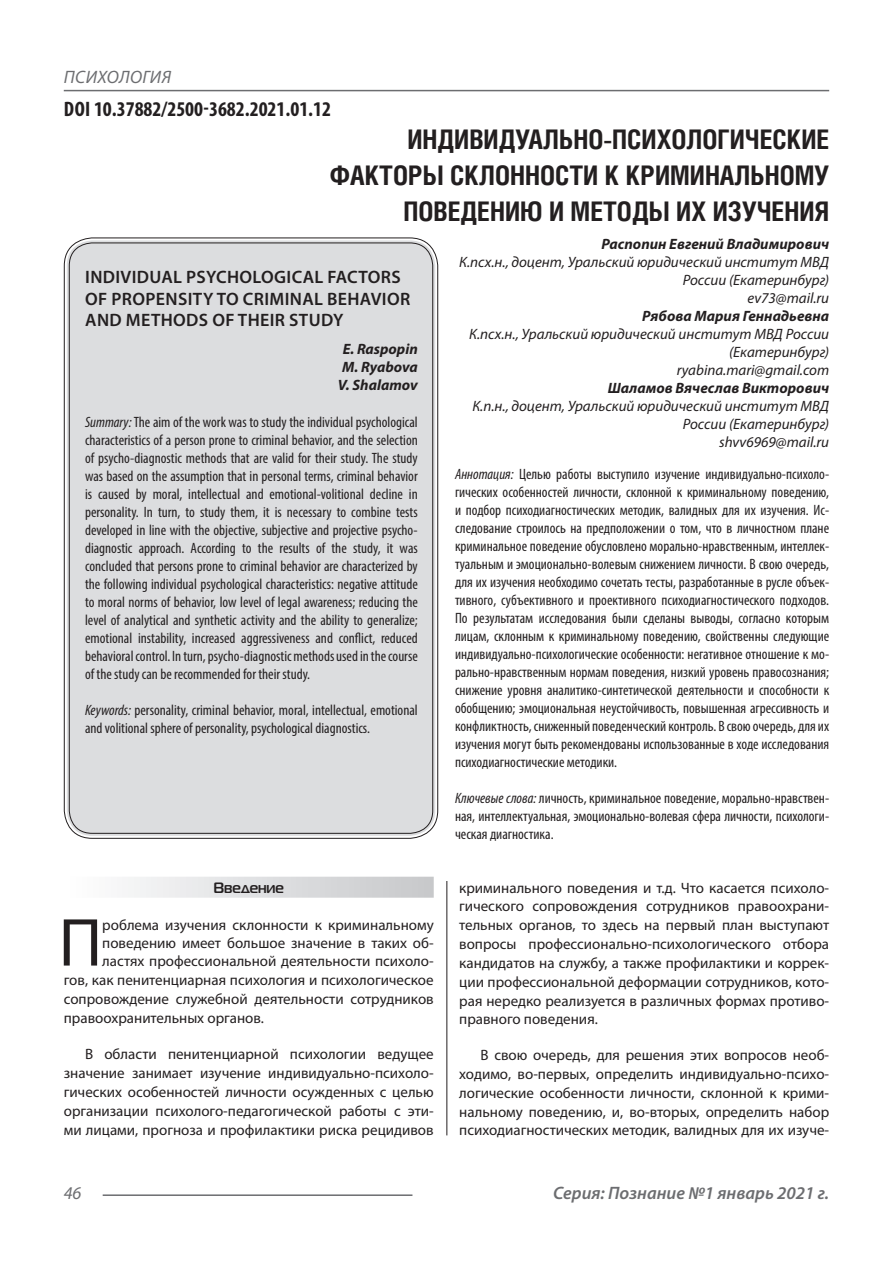
<style>
.page{position:relative;width:893px;height:1263px;background:#fff}
.page>*{position:absolute;margin:0;border:0;box-sizing:border-box;transform-origin:0 0}
.Статья_текст_первый{font:68.4px "Myriad Pro";color:#231f20}
.Статья_название{font:700 27px/36px "Helios Cond C";color:#231f20;text-align:right}
.ДОИ{font:700 condensed 21px "Myriad Pro";color:#231f20}
.Статья_название_англ{font:600 18px/21.6px "Myriad Pro";letter-spacing:.02em;color:#231f20}
.t1{font:italic 600 18px "Myriad Pro";color:#6c6d70}
.t2{font:italic 18px "Myriad Pro";letter-spacing:.02em;color:#6c6d70}
.Статья_аннотация_тек{font:condensed 15px/18px "Myriad Pro";color:#231f20;text-align:justify}
.Статья_аннотация_анг{font:condensed 15px/18px "Myriad Pro";color:#231f20;text-align:justify}
.Статья_текст{font:15px/18.8px "Myriad Pro";color:#231f20;text-align:justify}
.Статья_автор_инфо{font:italic 15px/18px "Myriad Pro";color:#231f20;text-align:right}
.Статья_текст_первый-2{font:15px "Myriad Pro";color:#231f20}
.Статья_автор_инфо-2{font:italic 700 15px "Myriad Pro";color:#231f20}
.Статья_автор_англ{font:italic 700 15px "Myriad Pro";color:#231f20}
.Статья_подзаголовок{font:700 15px "Magistral C";color:#231f20}
.s1{font-style:italic}
</style>
<div class="page">
<hr style="left:446px;top:128px;width:1px;height:1007px;background:#231f20">
<hr style="left:103px;top:1194px;width:309px;height:2px;background:#6c6d70">
<hr style="left:64px;top:90px;width:765px;height:1px;background:#6c6d70">
<div style="left:443px;top:128px;width:10px;height:753px;background:#fff"></div>
<div style="left:67px;top:240px;width:368px;height:596px;background:#dcdddf;border-radius:26px"></div>
<div style="left:64px;top:877px;width:370px;height:21px;background:linear-gradient(to right,#fefeff,#c6c8ca)"></div>
<p class="t2" style="left:64px;top:66px;width:109px">ПСИХОЛОГИЯ</p>
<p class="ДОИ" style="left:64px;top:96px;width:269px">DOI 10.37882/2500-3682.2021.01.12</p>
<p class="Статья_название" style="left:330px;top:121px;width:501px">ИНДИВИДУАЛЬНО-ПСИХОЛОГИЧЕСКИЕ<br>ФАКТОРЫ СКЛОННОСТИ К КРИМИНАЛЬНОМУ<br>ПОВЕДЕНИЮ И МЕТОДЫ ИХ ИЗУЧЕНИЯ</p>
<p class="Статья_автор_инфо-2" style="left:601px;top:234px;width:229px">Распопин Евгений Владимирович</p>
<p class="Статья_автор_инфо" style="left:459px;top:252px;width:371px">К.псх.н., доцент, Уральский юридический институт МВД<br>России (Екатеринбург)</p>
<p class="Статья_автор_инфо" style="left:748px;top:288px;width:83px">ev73@mail.ru</p>
<p class="Статья_автор_инфо-2" style="left:642px;top:306px;width:188px">Рябова Мария Геннадьевна</p>
<p class="Статья_автор_инфо" style="left:469px;top:324px;width:361px">К.псх.н., Уральский юридический институт МВД России (Екатеринбург)</p>
<p class="Статья_автор_инфо" style="left:677px;top:360px;width:154px">ryabina.mari@gmail.com</p>
<p class="Статья_автор_инфо-2" style="left:608px;top:378px;width:223px">Шаламов Вячеслав Викторович</p>
<p class="Статья_автор_инфо" style="left:472px;top:396px;width:358px">К.п.н., доцент, Уральский юридический институт МВД<br>России (Екатеринбург)</p>
<p class="Статья_автор_инфо" style="left:719px;top:432px;width:112px">shvv6969@mail.ru</p>
<p class="Статья_аннотация_тек" style="left:455px;top:465px;width:376px"><span class="s1">Аннотация:</span> Целью работы выступило изучение индивидуально-психоло&shy;гических особенностей личности, склонной к криминальному поведению, и подбор психодиагностических методик, валидных для их изучения. Ис&shy;следование строилось на предположении о том, что в личностном плане криминальное поведение обусловлено морально-нравственным, интеллек&shy;туальным и эмоционально-волевым снижением личности. В свою очередь, для их изучения необходимо сочетать тесты, разработанные в русле объек&shy;тивного, субъективного и проективного психодиагностического подходов.<br>По результатам исследования были сделаны выводы, согласно которым лицам, склонным к криминальному поведению, свойственны следующие индивидуально-психологические особенности: негативное отношение к мо&shy;рально-нравственным нормам поведения, низкий уровень правосознания; снижение уровня аналитико-синтетической деятельности и способности к обобщению; эмоциональная неустойчивость, повышенная агрессивность и конфликтность, сниженный поведенческий контроль. В свою очередь, для их изучения могут быть рекомендованы использованные в ходе исследования психодиагностические методики.</p>
<p class="Статья_аннотация_тек" style="left:455px;top:789px;width:376px"><span class="s1">Ключевые слова:</span> личность, криминальное поведение, морально-нравствен&shy;ная, интеллектуальная, эмоционально-волевая сфера личности, психологи&shy;ческая диагностика.</p>
<p class="Статья_название_англ" style="left:85px;top:266px;width:327px">INDIVIDUAL PSYCHOLOGICAL FACTORS<br>OF PROPENSITY TO CRIMINAL BEHAVIOR<br>AND METHODS OF THEIR STUDY</p>
<p class="Статья_автор_англ" style="left:343px;top:339px;width:77px">E. Raspopin</p>
<p class="Статья_автор_англ" style="left:342px;top:357px;width:77px">M. Ryabova</p>
<p class="Статья_автор_англ" style="left:338px;top:375px;width:82px">V. Shalamov</p>
<p class="Статья_аннотация_анг" style="left:85px;top:413px;width:334px"><span class="s1">Summary:</span> The aim of the work was to study the individual psychological characteristics of a person prone to criminal behavior, and the selection of psycho-diagnostic methods that are valid for their study. The study was based on the assumption that in personal terms, criminal behavior is caused by moral, intellectual and emotional-volitional decline in personality. In turn, to study them, it is necessary to combine tests developed in line with the objective, subjective and projective psycho&shy;diagnostic approach. According to the results of the study, it was concluded that persons prone to criminal behavior are characterized by the following individual psychological characteristics: negative attitude to moral norms of behavior, low level of legal awareness; reducing the level of analytical and synthetic activity and the ability to generalize; emotional instability, increased aggressiveness and conflict, reduced behavioral control. In turn, psycho-diagnostic methods used in the course of the study can be recommended for their study.</p>
<p class="Статья_аннотация_анг" style="left:85px;top:701px;width:334px"><span class="s1">Keywords:</span> personality, criminal behavior, moral, intellectual, emotional and volitional sphere of personality, psychological diagnostics.</p>
<p class="Статья_подзаголовок" style="left:213px;top:879px;width:72px">Введение</p>
<p class="Статья_текст_первый" style="left:59px;top:900px;width:45px">П</p>
<p class="Статья_текст_первый-2" style="left:102px;top:915px;width:333px">роблема изучения склонности к криминальному</p>
<p class="Статья_текст_первый-2" style="left:102px;top:933px;width:333px">поведению имеет большое значение в таких об-</p>
<p class="Статья_текст_первый-2" style="left:102px;top:951px;width:333px">ластях профессиональной деятельности психоло-</p>
<p class="Статья_текст_первый-2" style="left:64px;top:970px;width:371px">гов, как пенитенциарная психология и психологическое</p>
<p class="Статья_текст_первый-2" style="left:64px;top:989px;width:371px">сопровождение служебной деятельности сотрудников</p>
<p class="Статья_текст_первый-2" style="left:64px;top:1008px;width:202px">правоохранительных органов.</p>
<p class="Статья_текст" style="left:64px;top:1044px;width:371px;text-indent:21px">В области пенитенциарной психологии ведущее значение занимает изучение индивидуально-психоло&shy;гических особенностей личности осужденных с целью организации психолого-педагогической работы с эти&shy;ми лицами, прогноза и профилактики риска рецидивов</p>
<p class="Статья_текст" style="left:459px;top:878px;width:371px">криминального поведения и т.д. Что касается психоло&shy;гического сопровождения сотрудников правоохрани&shy;тельных органов, то здесь на первый план выступают вопросы профессионально-психологического отбора кандидатов на службу, а также профилактики и коррек&shy;ции профессиональной деформации сотрудников, кото&shy;рая нередко реализуется в различных формах противо&shy;правного поведения.</p>
<p class="Статья_текст" style="left:459px;top:1045px;width:371px;text-indent:21px">В свою очередь, для решения этих вопросов необ&shy;ходимо, во-первых, определить индивидуально-психо&shy;логические особенности личности, склонной к крими&shy;нальному поведению, и, во-вторых, определить набор психодиагностических методик, валидных для их изуче-</p>
<p class="t2" style="left:64px;top:1182px;width:19px">46</p>
<p class="t1" style="left:553px;top:1182px;width:278px">Серия: Познание №1 январь 2021 г.</p>
</div>
